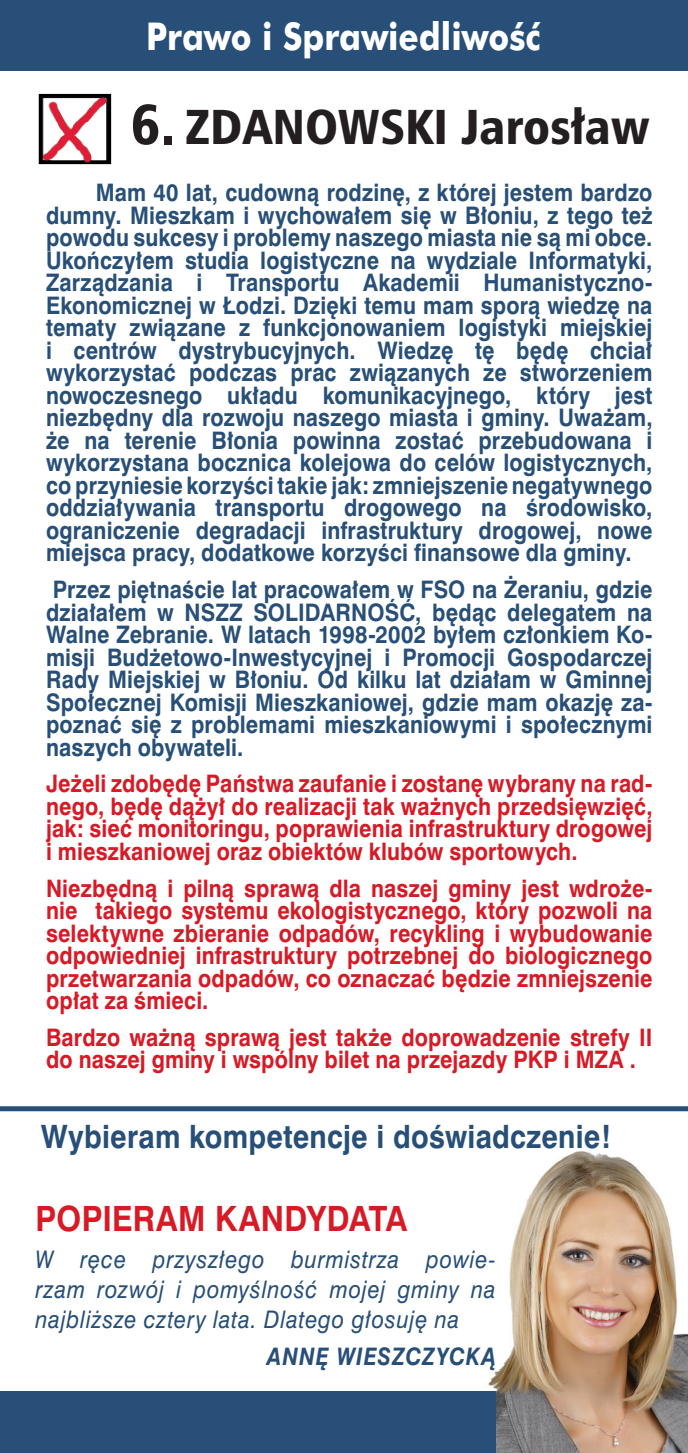
<style>
.page{position:relative;width:688px;height:1453px;background:#fff}
.page>*{position:absolute;margin:0;border:0;box-sizing:border-box;transform-origin:0 0}
.t1{font:47.5px "Humnst 777 Blk Cn PL";color:#231f20}
.t2{font:700 37.25px "Futura PL";color:#fff;scale:.87 1}
.t3{font:700 32.5px "Swis 721 PL";color:#d71a25;scale:.9 1}
.t4{font:700 30px "Swis 721 PL";letter-spacing:.01em;color:#274f77;scale:.9 1}
.t5{font:700 22.5px/22.5px "Swis 721 PL";letter-spacing:.005em;color:#274f77;text-align:justify;scale:.9 1}
.t6{font:700 22.5px/22.5px "Swis 721 PL";letter-spacing:.005em;color:#d71a25;text-align:justify;scale:.9 1}
.t7{font:italic 22.5px/30px "Swis 721 PL";letter-spacing:.04em;color:#274f77;text-align:justify;scale:.9 1}
.t8{font:italic 700 22.5px "Swis 721 PL";letter-spacing:.04em;color:#274f77;scale:.9 1}
.s1{font-size:55px}
</style>
<div class="page">
<img style="left:488px;top:1151px;width:199px;height:302px">
<div style="left:0;top:1391px;width:495px;height:62px;background:#274f77"></div>
<div style="left:0;top:0;width:687px;height:71px;background:#274f77"></div>
<img style="left:38px;top:93px;width:74px;height:72px">
<div style="left:0;top:1106px;width:687px;height:5px;background:#274f77"></div>
<h2 class="t2" style="left:146px;top:13px;width:455px">Prawo i Sprawiedliwość</h2>
<h1 class="t1" style="left:130px;top:96px;width:521px"><span class="s1">6.</span> ZDANOWSKI Jarosław</h1>
<p class="t5" style="left:46px;top:181px;width:675px;text-indent:50px">Mam 40 lat, cudowną rodzinę, z której jestem bardzo dumny. Mieszkam i wychowałem się w Błoniu, z tego też powodu sukcesy i problemy naszego miasta nie są mi obce.<br>Ukończyłem studia logistyczne na wydziale Informatyki, Zarządzania i Transportu Akademii Humanistyczno-Ekonomicznej w Łodzi. Dzięki temu mam sporą wiedzę na tematy związane z funkcjonowaniem logistyki miejskiej i centrów dystrybucyjnych. Wiedzę tę będę chciał wykorzystać podczas prac związanych ze stworzeniem nowoczesnego układu komunikacyjnego, który jest niezbędny dla rozwoju naszego miasta i gminy. Uważam, że na terenie Błonia powinna zostać przebudowana i wykorzystana bocznica kolejowa do celów logistycznych, co przyniesie korzyści takie jak: zmniejszenie negatywnego oddziaływania transportu drogowego na środowisko, ograniczenie degradacji infrastruktury drogowej, nowe miejsca pracy, dodatkowe korzyści finansowe dla gminy.</p>
<p class="t5" style="left:46px;top:578px;width:675px;text-indent:7px">Przez piętnaście lat pracowałem w FSO na Żeraniu, gdzie działałem w NSZZ SOLIDARNOŚĆ, będąc delegatem na Walne Zebranie. W latach 1998-2002 byłem członkiem Ko&shy;misji Budżetowo-Inwestycyjnej i Promocji Gospodarczej Rady Miejskiej w Błoniu. Od kilku lat działam w Gminnej Społecznej Komisji Mieszkaniowej, gdzie mam okazję za&shy;poznać się z problemami mieszkaniowymi i społecznymi naszych obywateli.</p>
<p class="t6" style="left:46px;top:772px;width:675px">Jeżeli zdobędę Państwa zaufanie i zostanę wybrany na rad&shy;nego, będę dążył do realizacji tak ważnych przedsięwzięć, jak: sieć monitoringu, poprawienia infrastruktury drogowej i mieszkaniowej oraz obiektów klubów sportowych.</p>
<p class="t6" style="left:46px;top:876px;width:675px">Niezbędną i pilną sprawą dla naszej gminy jest wdroże&shy;nie takiego systemu ekologistycznego, który pozwoli na selektywne zbieranie odpadów, recykling i wybudowanie odpowiedniej infrastruktury potrzebnej do biologicznego przetwarzania odpadów, co oznaczać będzie zmniejszenie opłat za śmieci.</p>
<p class="t6" style="left:46px;top:1026px;width:675px">Bardzo ważną sprawą jest także doprowadzenie strefy II do naszej gminy i wspólny bilet na przejazdy PKP i MZA .</p>
<h3 class="t4" style="left:41px;top:1117px;width:635px">Wybieram kompetencje i doświadczenie!</h3>
<h3 class="t3" style="left:35px;top:1197px;width:48px">Popieram</h3>
<h3 class="t3" style="left:215px;top:1197px;width:26px">kand</h3>
<h3 class="t3" style="left:306px;top:1197px;width:45px">ydata</h3>
<p class="t7" style="left:35px;top:1244px;width:513px">W ręce przyszłego burmistrza powie&shy;rzam rozwój i pomyślność mojej gminy na najbliższe cztery lata. Dlatego głosuję na</p>
<p class="t8" style="left:267px;top:1342px;width:255px">ANNĘ WIESZCZYCKĄ</p>
</div>
